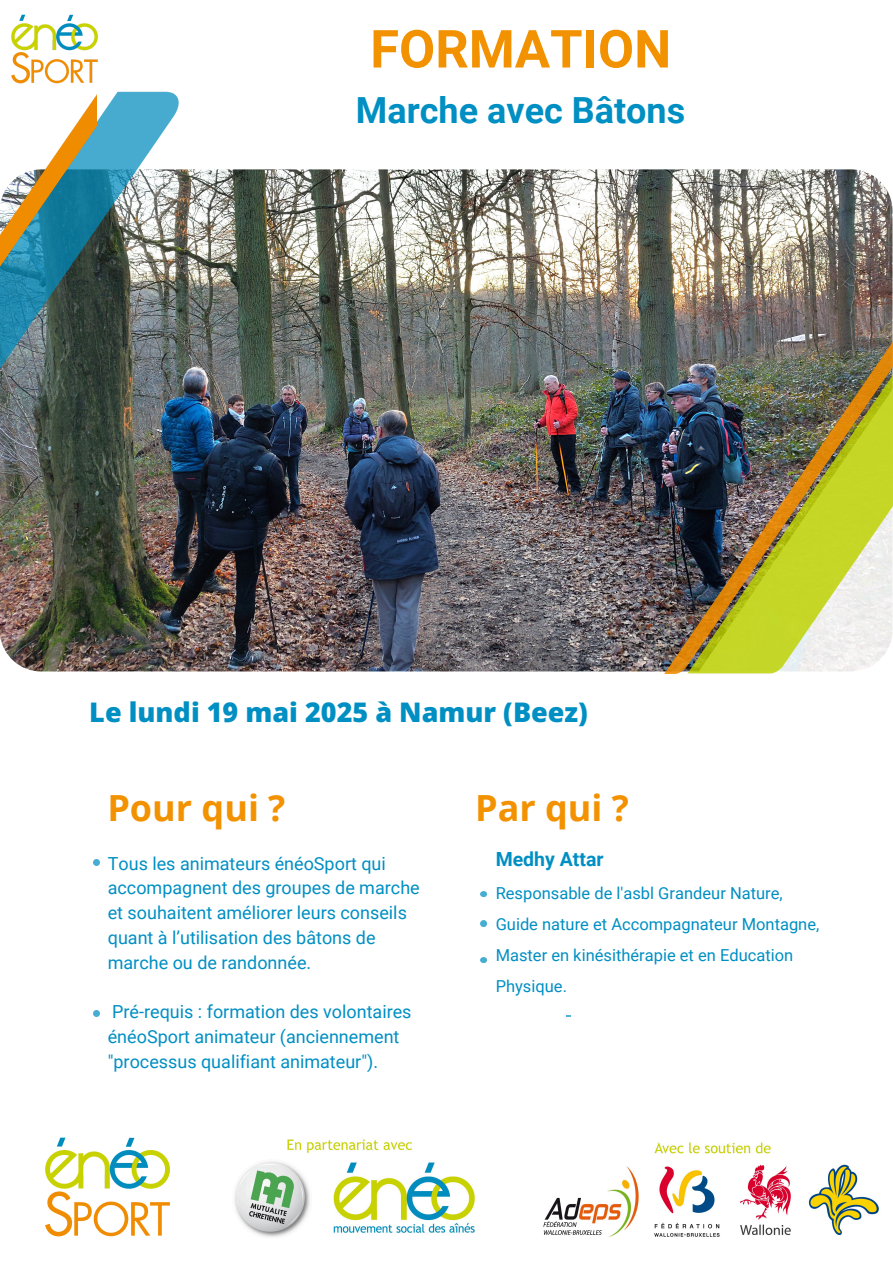
<style>
.page{position:relative;width:893px;height:1263px;background:#fff}
.page>*{position:absolute;margin:0;border:0;box-sizing:border-box;transform-origin:0 0}
.t1{font:700 52.5px "Roboto";color:#f39200}
.t2{font:700 36px "Roboto";color:#008fc3}
.t3{font:700 36px "Open Sans";color:#f39200}
.t4{font:800 27px "Open Sans";color:#008fc3}
.t5{font:700 19.5px "Roboto";color:#008fc3}
.t6{font:18px/24.8px "Roboto";color:#008fc3}
.t7{font:16.5px/30.9px "Roboto";color:#008fc3}
</style>
<div class="page">
<img style="left:234px;top:1139px;width:645px;height:98px">
<img style="left:45px;top:1137px;width:125px;height:100px">
<img style="left:0;top:169px;width:643px;height:502px">
<svg style="left:94px;top:859px;width:6px;height:7px"></svg>
<svg style="left:94px;top:1010px;width:6px;height:6px"></svg>
<svg style="left:481px;top:891px;width:5px;height:6px"></svg>
<svg style="left:481px;top:921px;width:5px;height:5px"></svg>
<svg style="left:481px;top:957px;width:5px;height:6px"></svg>
<img style="left:0;top:91px;width:215px;height:376px">
<img style="left:0;top:91px;width:97px;height:280px">
<img style="left:643px;top:169px;width:250px;height:505px">
<img style="left:686px;top:311px;width:207px;height:363px">
<img style="left:11px;top:14px;width:87px;height:70px">
<p class="t1" style="left:370px;top:19px;width:302px">FORMATION</p>
<p class="t2" style="left:356px;top:90px;width:331px">Marche avec Bâtons</p>
<p class="t4" style="left:89px;top:693px;width:500px">Le lundi 19 mai 2025 à Namur (Beez)</p>
<p class="t3" style="left:107px;top:783px;width:180px">Pour qui ?</p>
<p class="t3" style="left:475px;top:783px;width:155px">Par qui ?</p>
<p class="t5" style="left:496px;top:848px;width:109px">Medhy Attar</p>
<h2 class="t7" style="left:496px;top:878px;width:289px">Responsable de l'asbl Grandeur Nature,</h2>
<h1 class="t7" style="left:496px;top:909px;width:325px">Guide nature et Accompagnateur Montagne,</h1>
<h1 class="t7" style="left:496px;top:939px;width:299px">Master en kinésithérapie et en Education<br>Physique.</h1>
<h1 class="t6" style="left:108px;top:851px;width:313px">Tous les animateurs énéoSport qui accompagnent des groupes de marche et souhaitent améliorer leurs conseils quant à l’utilisation des bâtons de marche ou de randonnée.</h1>
<p class="t6" style="left:108px;top:1000px;width:305px">Pré-requis : formation des volontaires énéoSport animateur (anciennement "processus qualifiant animateur").</p>
</div>
